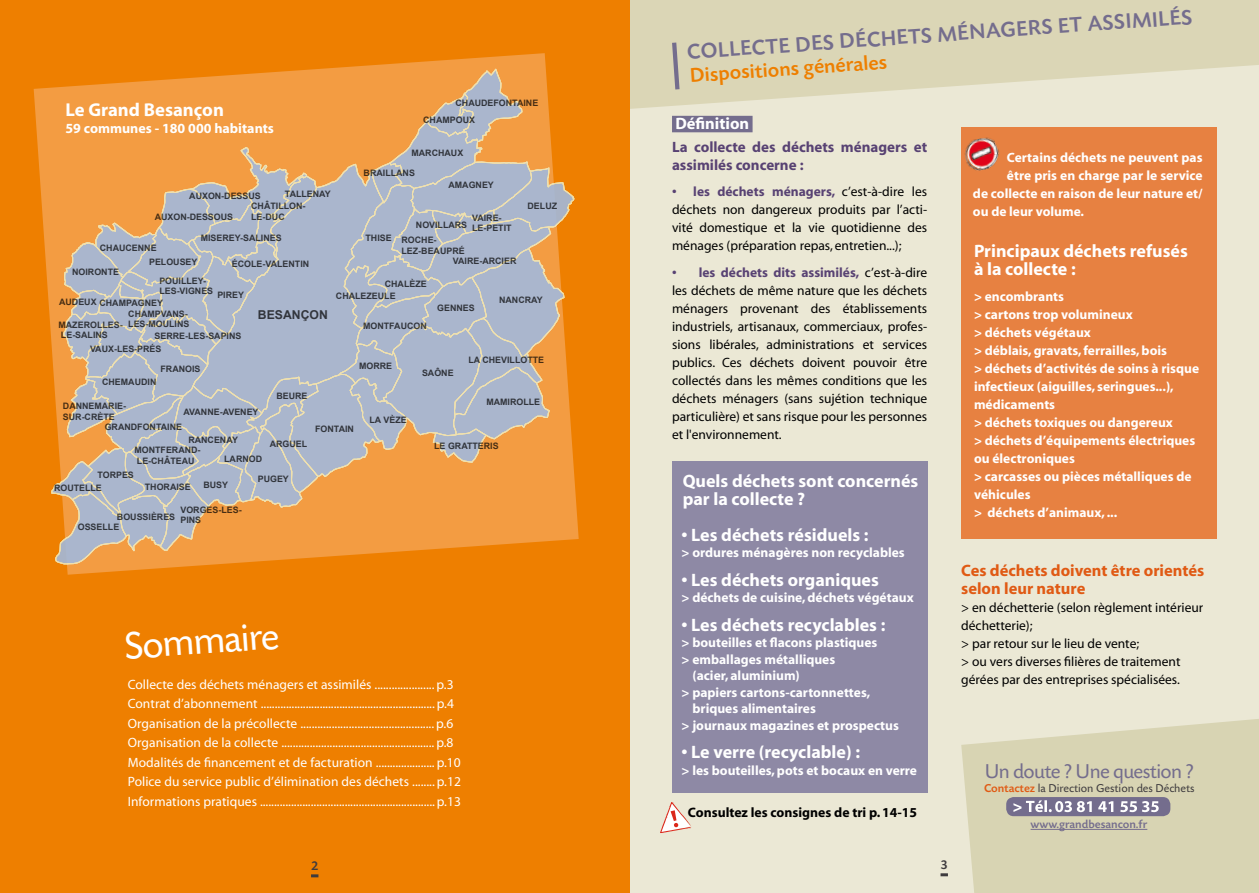
<style>
.page{position:relative;width:1259px;height:893px;background:#fff}
.page>*{position:absolute;margin:0;border:0;box-sizing:border-box;transform-origin:0 0}
.t1{font:40.05px "Today SB";color:#fff}
.t2{font:500 22.2px "Today SB";color:#746d8d}
.t3{font:500 21px "Today SB";color:#ee7f00}
.t4{font:21px "Today SB";letter-spacing:-.03em;color:#746d8d}
.t5{font:700 18.6px "Myriad";color:#fff}
.t6{font:700 18px/18px "Myriad";color:#fff}
.t7{font:700 16.5px/18px "Myriad";color:#e05a14}
.t8{font:700 16.5px "Myriad";color:#fff}
.t9{font:700 15px/18px "Myriad";color:#584273}
.t10{font:700 13.95px "Myriad";color:#fff}
.t11{font:700 13.65px "Myriad";color:#000}
.t12{font:13.5px/18px "Myriad";color:#000;text-align:justify}
.t13{font:700 13.5px/18px "Myriad";color:#fff}
.t14{font:13.5px/19.5px "Myriad";letter-spacing:.005em;color:#fff}
.t15{font:500 13.5px "Today SB";color:#3e3b3e}
.t16{font:700 12.15px "Arial";color:#000}
.t17{font:12px "Today SB";color:#3e3b3e}
.t18{font:500 12px "Today SB";color:#746d8d}
.t19{font:700 8.85px/10.6px "Arial";color:#000}
.s1{font-weight:700;color:#584273}
.s2{font-weight:500;color:#e05a14}
</style>
<div class="page">
<div style="left:629px;top:0;width:630px;height:893px;background:#ebe8d5"></div>
<div style="left:672px;top:461px;width:255px;height:332px;background:#8e89a5"></div>
<svg style="left:629px;top:0;width:630px;height:113px;fill:#dbd6b6"></svg>
<div style="left:961px;top:128px;width:255px;height:411px;background:#e78141"></div>
<img style="left:964px;top:137px;width:35px;height:34px">
<svg style="left:961px;top:719px;width:298px;height:174px;background:#d9d5b6"></svg>
<div style="left:0;top:0;width:629px;height:893px;background:#ee7f00"></div>
<svg style="left:34px;top:53px;width:545px;height:522px"></svg>
<div style="left:1006px;top:797px;width:164px;height:19px;background:#746d8d;border-radius:7px"></div>
<svg style="left:1013px;top:800px;width:145px;height:12px"></svg>
<svg style="left:672px;top:43px;width:7px;height:46px"></svg>
<div style="left:672px;top:116px;width:80px;height:16px;background:#746d8d"></div>
<svg style="left:660px;top:802px;width:31px;height:31px"></svg>
<svg style="left:51px;top:69px;width:523px;height:495px;background:#ccab8c"></svg>
<hr style="left:1030px;top:829px;width:117px;height:1px;background:#746d8d">
<svg style="left:940px;top:873px;width:8px;height:3px"></svg>
<svg style="left:311px;top:874px;width:7px;height:3px"></svg>
<h3 class="t5" style="left:65px;top:100px;width:160px">Le Grand Besançon</h3>
<p class="t10" style="left:65px;top:121px;width:210px">59 communes - 180 000 habitants</p>
<p class="t19" style="left:455px;top:98px;width:84px">CHAUDEFONTAINE</p>
<p class="t19" style="left:423px;top:115px;width:53px">CHAMPOUX</p>
<p class="t19" style="left:411px;top:148px;width:53px">MARCHAUX</p>
<p class="t19" style="left:364px;top:168px;width:53px">BRAILLANS</p>
<p class="t19" style="left:448px;top:180px;width:47px">AMAGNEY</p>
<p class="t19" style="left:285px;top:189px;width:47px">TALLENAY</p>
<p class="t19" style="left:189px;top:191px;width:73px">AUXON-DESSUS</p>
<p class="t19" style="left:155px;top:212px;width:80px">AUXON-DESSOUS</p>
<p class="t19" style="left:251px;top:201px;width:56px">CHÂTILLON-<br>LE-DUC</p>
<p class="t19" style="left:527px;top:201px;width:31px">DELUZ</p>
<p class="t19" style="left:472px;top:212px;width:41px">VAIRE-<br>LE-PETIT</p>
<p class="t19" style="left:416px;top:220px;width:53px">NOVILLARS</p>
<p class="t19" style="left:453px;top:256px;width:65px">VAIRE-ARCIER</p>
<p class="t19" style="left:201px;top:233px;width:82px">MISEREY-SALINES</p>
<p class="t19" style="left:365px;top:233px;width:28px">THISE</p>
<p class="t19" style="left:401px;top:235px;width:65px">ROCHE-<br>LEZ-BEAUPRÉ</p>
<p class="t19" style="left:336px;top:277px;width:92px;line-height:12.8px;text-indent:49px">CHALÈZE<br>CHALEZEULE</p>
<p class="t19" style="left:100px;top:242px;width:58px">CHAUCENNE</p>
<p class="t19" style="left:159px;top:253px;width:48px;line-height:18.3px;text-indent:-10px">PELOUSEY<br>POUILLEY-</p>
<p class="t19" style="left:159px;top:286px;width:55px">LES-VIGNES</p>
<p class="t19" style="left:232px;top:259px;width:79px">ÉCOLE-VALENTIN</p>
<p class="t19" style="left:72px;top:267px;width:48px">NOIRONTE</p>
<p class="t19" style="left:217px;top:290px;width:28px">PIREY</p>
<p class="t19" style="left:499px;top:295px;width:45px">NANCRAY</p>
<p class="t19" style="left:59px;top:296px;width:39px">AUDEUX</p>
<p class="t19" style="left:99px;top:297px;width:65px">CHAMPAGNEY</p>
<p class="t19" style="left:437px;top:303px;width:39px">GENNES</p>
<p class="t16" style="left:258px;top:306px;width:71px">BESANÇON</p>
<p class="t19" style="left:128px;top:309px;width:63px">CHAMPVANS-<br>LES-MOULINS</p>
<p class="t19" style="left:58px;top:320px;width:66px">MAZEROLLES-<br>LE-SALINS</p>
<p class="t19" style="left:90px;top:344px;width:73px">VAUX-LES-PRÉS</p>
<p class="t19" style="left:363px;top:320px;width:65px">MONTFAUCON</p>
<p class="t19" style="left:359px;top:361px;width:35px">MORRE</p>
<p class="t19" style="left:155px;top:331px;width:88px">SERRE-LES-SAPINS</p>
<p class="t19" style="left:468px;top:355px;width:77px">LA CHEVILLOTTE</p>
<p class="t19" style="left:160px;top:364px;width:41px">FRANOIS</p>
<p class="t19" style="left:422px;top:367px;width:33px">SAÔNE</p>
<p class="t19" style="left:102px;top:377px;width:56px">CHEMAUDIN</p>
<p class="t19" style="left:63px;top:401px;width:65px">DANNEMARIE-<br>SUR-CRÈTE</p>
<p class="t19" style="left:183px;top:407px;width:76px">AVANNE-AVENEY</p>
<p class="t19" style="left:105px;top:421px;width:79px">GRANDFONTAINE</p>
<p class="t19" style="left:276px;top:390px;width:33px">BEURE</p>
<p class="t19" style="left:188px;top:435px;width:51px">RANCENAY</p>
<p class="t19" style="left:270px;top:439px;width:39px">ARGUEL</p>
<p class="t19" style="left:134px;top:445px;width:68px">MONTFERAND-<br>LE-CHÂTEAU</p>
<p class="t19" style="left:224px;top:454px;width:39px">LARNOD</p>
<p class="t19" style="left:98px;top:470px;width:38px">TORPES</p>
<p class="t19" style="left:54px;top:483px;width:49px">ROUTELLE</p>
<p class="t19" style="left:145px;top:482px;width:47px">THORAISE</p>
<p class="t19" style="left:203px;top:480px;width:26px">BUSY</p>
<p class="t19" style="left:180px;top:504px;width:63px">VORGES-LES-<br>PINS</p>
<p class="t19" style="left:117px;top:512px;width:60px">BOUSSIÈRES</p>
<p class="t19" style="left:78px;top:522px;width:43px">OSSELLE</p>
<p class="t19" style="left:258px;top:473px;width:33px">PUGEY</p>
<p class="t19" style="left:315px;top:423px;width:40px">FONTAIN</p>
<p class="t19" style="left:369px;top:415px;width:39px">LA VÈZE</p>
<p class="t19" style="left:486px;top:397px;width:55px">MAMIROLLE</p>
<p class="t19" style="left:434px;top:441px;width:66px">LE GRATTERIS</p>
<h1 class="t1" style="left:123px;top:625px;width:157px;rotate:-4deg">Sommaire</h1>
<p class="t14" style="left:128px;top:675px;width:335px">Collecte des déchets ménagers et assimilés ..................... p.3<br>Contrat d’abonnement .............................................................. p.4<br>Organisation de la précollecte ............................................... p.6<br>Organisation de la collecte ...................................................... p.8<br>Modalités de financement et de facturation ..................... p.10<br>Police du service public d’élimination des déchets ........ p.12<br>Informations pratiques .............................................................. p.13</p>
<h2 class="t2" style="left:686px;top:40px;width:508px;rotate:-4deg">Collec te des déc hets ménagers et assimilés</h2>
<h3 class="t3" style="left:689px;top:64px;width:201px;rotate:-4deg">Dispositions générales</h3>
<p class="t8" style="left:675px;top:115px;width:75px">Définition</p>
<p class="t9" style="left:672px;top:138px;width:257px">La collecte des déchets ménagers et assimilés concerne :</p>
<p class="t12" style="left:672px;top:183px;width:257px"><span class="s1">• les déchets ménagers,</span> c’est-à-dire les déchets non dangereux produits par l’acti&shy;vité domestique et la vie quotidienne des ménages (préparation repas, entretien...);</p>
<p class="t12" style="left:672px;top:264px;width:257px"><span class="s1">• les déchets dits assimilés,</span> c’est-à-dire les déchets de même nature que les déchets ménagers provenant des établissements industriels, artisanaux, commerciaux, profes&shy;sions libérales, administrations et services publics. Ces déchets doivent pouvoir être collectés dans les mêmes conditions que les déchets ménagers (sans sujétion technique particulière) et sans risque pour les personnes et l'environnement.</p>
<h3 class="t6" style="left:682px;top:473px;width:237px">Quels déchets sont concernés par la collecte ?</h3>
<h3 class="t6" style="left:681px;top:526px;width:189px">• Les déchets résiduels :</h3>
<p class="t13" style="left:681px;top:544px;width:225px">&gt; ordures ménagères non recyclables</p>
<h3 class="t6" style="left:681px;top:571px;width:199px">• Les déchets organiques</h3>
<p class="t13" style="left:681px;top:589px;width:234px">&gt; déchets de cuisine, déchets végétaux</p>
<h3 class="t6" style="left:681px;top:616px;width:205px">• Les déchets recyclables :</h3>
<p class="t13" style="left:681px;top:634px;width:197px">&gt; bouteilles et flacons plastiques</p>
<p class="t13" style="left:681px;top:651px;width:155px">&gt; emballages métalliques</p>
<p class="t13" style="left:692px;top:667px;width:109px">(acier, aluminium)</p>
<p class="t13" style="left:681px;top:684px;width:190px">&gt; papiers cartons-cartonnettes,</p>
<p class="t13" style="left:692px;top:700px;width:125px">briques alimentaires</p>
<p class="t13" style="left:681px;top:717px;width:219px">&gt; journaux magazines et prospectus</p>
<h3 class="t6" style="left:681px;top:744px;width:180px">• Le verre (recyclable) :</h3>
<p class="t13" style="left:681px;top:762px;width:237px">&gt; les bouteilles, pots et bocaux en verre</p>
<p class="t11" style="left:688px;top:806px;width:231px">Consultez les consignes de tri p. 14-15</p>
<p class="t13" style="left:1007px;top:149px;width:197px">Certains déchets ne peuvent pas</p>
<p class="t13" style="left:1007px;top:167px;width:197px">être pris en charge par le service</p>
<p class="t13" style="left:973px;top:185px;width:231px">de collecte en raison de leur nature et/</p>
<p class="t13" style="left:973px;top:203px;width:113px">ou de leur volume.</p>
<h3 class="t6" style="left:974px;top:243px;width:215px">Principaux déchets refusés à la collecte :</h3>
<p class="t13" style="left:974px;top:288px;width:227px">&gt; encombrants<br>&gt; cartons trop volumineux<br>&gt; déchets végétaux<br>&gt; déblais, gravats, ferrailles, bois<br>&gt; déchets d’activités de soins à risque infectieux (aiguilles, seringues...), médicaments<br>&gt; déchets toxiques ou dangereux<br>&gt; déchets d’équipements électriques ou électroniques<br>&gt; carcasses ou pièces métalliques de véhicules<br>&gt; déchets d’animaux, ...</p>
<p class="t7" style="left:961px;top:562px;width:245px">Ces déchets doivent être orientés selon leur nature</p>
<p class="t12" style="left:961px;top:599px;width:243px;text-align:left">&gt; en déchetterie (selon règlement intérieur déchetterie);<br>&gt; par retour sur le lieu de vente;<br>&gt; ou vers diverses filières de traitement gérées par des entreprises spécialisées.</p>
<h3 class="t4" style="left:985px;top:760px;width:210px">Un doute ? Une question ?</h3>
<p class="t17" style="left:984px;top:782px;width:212px"><span class="s2">Contactez</span> la Direction Gestion des Déchets</p>
<p class="t18" style="left:1030px;top:817px;width:118px">www.grandbesancon.fr</p>
<p class="t15" style="left:311px;top:858px;width:9px">2</p>
<p class="t15" style="left:940px;top:857px;width:9px">3</p>
</div>
